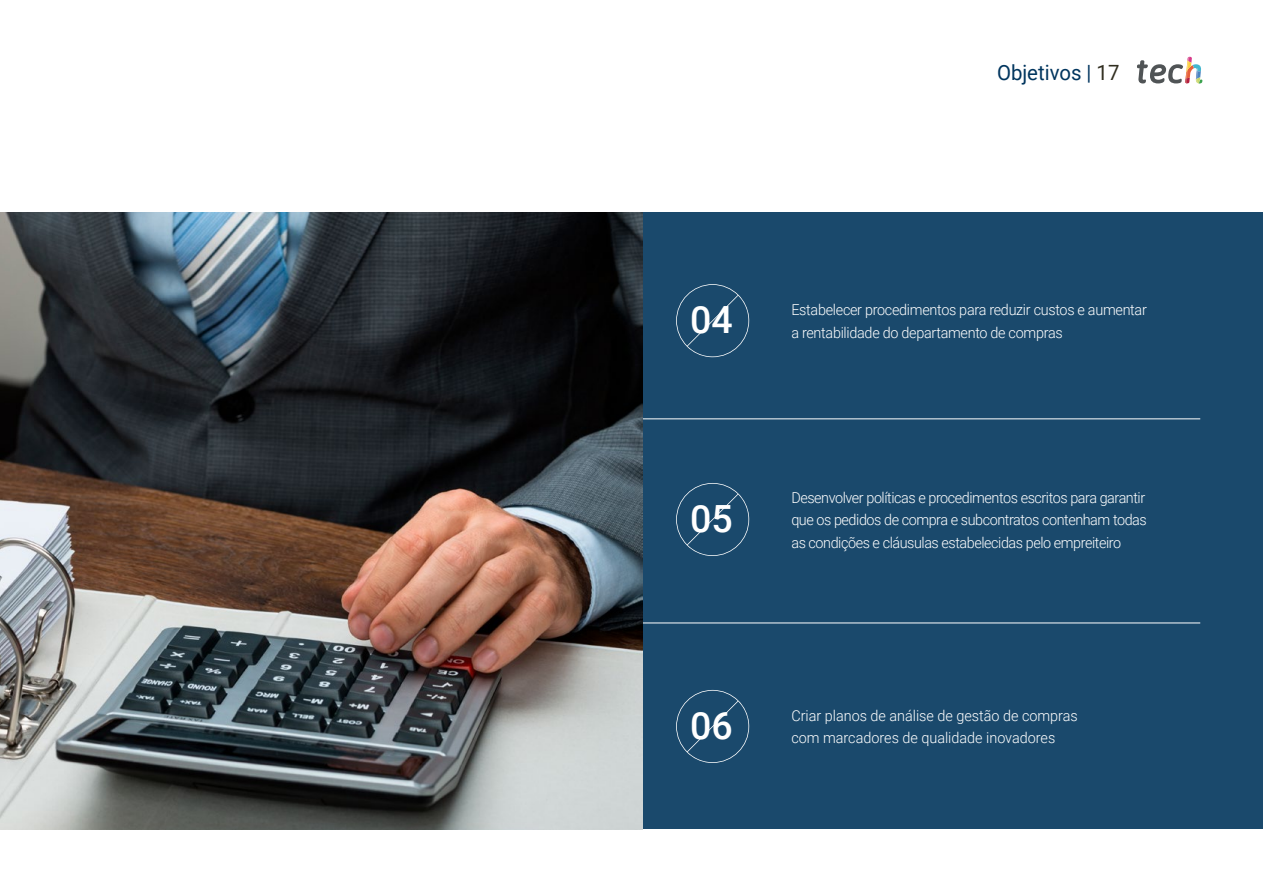
<style>
.page{position:relative;width:1263px;height:893px;background:#fff}
.page>*{position:absolute;margin:0;border:0;box-sizing:border-box;transform-origin:0 0}
.t1{font:500 37.5px "Roboto";color:#fff}
.t2{font:21px "Roboto";color:#00355e}
.t3{font:300 15px/22.5px "Roboto";letter-spacing:-.02em;color:#fff;scale:.96 1}
.t4{font:300 15px/22.5px "Roboto";color:#fff;scale:.96 1}
.s1{color:#312e20}
</style>
<div class="page">
<div style="left:642px;top:213px;width:621px;height:616px;background:#1a496c"></div>
<svg style="left:1137px;top:57px;width:65px;height:27px"></svg>
<svg style="left:676px;top:284px;width:73px;height:73px"></svg>
<svg style="left:676px;top:483px;width:73px;height:73px"></svg>
<svg style="left:676px;top:690px;width:73px;height:73px"></svg>
<hr style="left:0;top:419px;width:1200px;height:1px;background:#fff">
<hr style="left:0;top:623px;width:1200px;height:1px;background:#fff">
<img style="left:0;top:213px;width:642px;height:616px">
<h2 class="t2" style="left:997px;top:57px;width:124px">Objetivos | <span class="s1">17</span></h2>
<h1 class="t1" style="left:690px;top:294px;width:44px">04</h1>
<p class="t3" style="left:791px;top:298px;width:372px">Estabelecer procedimentos para reduzir custos e aumentar a rentabilidade do departamento de compras</p>
<h1 class="t1" style="left:690px;top:493px;width:44px">05</h1>
<p class="t3" style="left:791px;top:485px;width:372px;text-align:justify">Desenvolver políticas e procedimentos escritos para garantir que os pedidos de compra e subcontratos contenham todas as condições e cláusulas estabelecidas pelo empreiteiro</p>
<h1 class="t1" style="left:690px;top:699px;width:44px">06</h1>
<p class="t4" style="left:791px;top:704px;width:300px">Criar planos de análise de gestão de compras com marcadores de qualidade inovadores</p>
</div>
